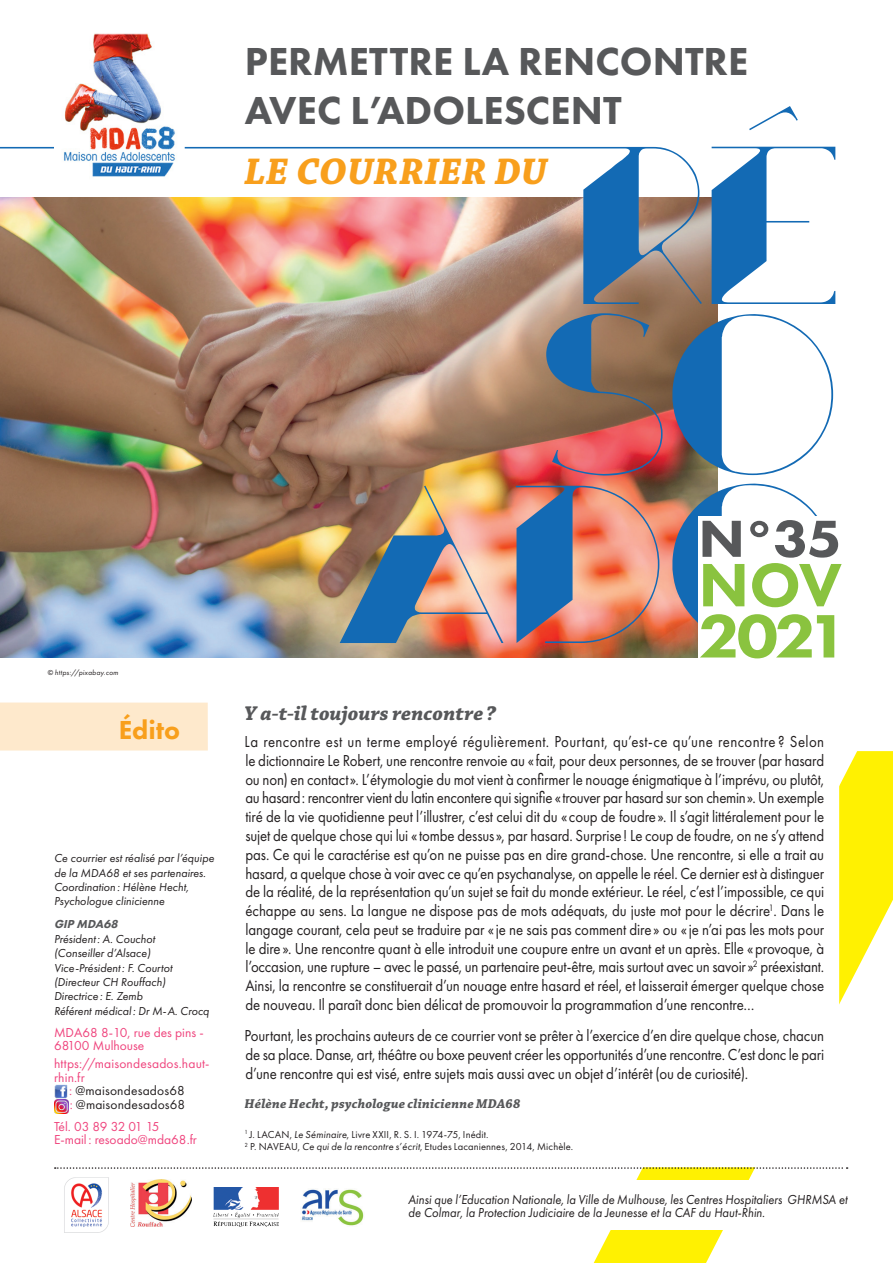
<style>
.page{position:relative;width:893px;height:1263px;background:#fff}
.page>*{position:absolute;margin:0;border:0;box-sizing:border-box;transform-origin:0 0}
.t1{font:800 63.45px "Futura PT";letter-spacing:-.055em;color:#8ac33f;scale:1.1 1}
.t2{font:800 63.45px "Futura PT";letter-spacing:-.055em;color:#8ac33f}
.t3{font:800 54px "Futura PT";color:#57585a;scale:1.09 1}
.t4{font:800 40.5px/48.6px "Futura PT";color:#57585a}
.t5{font:italic 700 39px "Chaparral Pro";letter-spacing:.01em;color:#f89f1c}
.msoaddress{font:800 27px "Futura PT";color:#f89f1c}
.Body_Text_3{font:italic 700 21px "Chaparral Pro";letter-spacing:.005em;color:#57585a}
.Body_Text_3-2{font:16.5px/18.8px "Futura PT";letter-spacing:-.005em;color:#231f20;text-align:justify;scale:.9 1}
.t6{font:italic 13.5px/13.5px "Futura PT";color:#231f20;scale:.93 1}
.msoaddress-2{font:13.5px/13.5px "Futura PT";color:#ef447d}
.Body_Text_3-3{font:italic 700 13.5px "Chaparral Pro";letter-spacing:.01em;color:#57585a}
.msoaddress-3{font:13.5px "Futura PT";letter-spacing:.01em;color:#231f20}
.msoaddress-4{font:13.5px "Futura PT";letter-spacing:-.05em;color:#ef447d}
.t7{font:italic 12px/14.4px "Futura PT";color:#231f20}
.t8{font:italic 800 12px "Futura PT";color:#57585a}
.Body_Text_3-4{font:10.5px "Futura PT";letter-spacing:.01em;color:#231f20}
.t9{font:italic 7.5px "Futura PT";letter-spacing:.025em;color:#231f20}
.s1{color:#ef447d}
.s2{font-style:italic}
</style>
<div class="page">
<svg style="left:594px;top:751px;width:299px;height:512px"></svg>
<img style="left:0;top:304px;width:717px;height:353px">
<img style="left:64px;top:1177px;width:45px;height:56px">
<img style="left:131px;top:1179px;width:60px;height:48px">
<img style="left:213px;top:1187px;width:66px;height:39px">
<img style="left:301px;top:1189px;width:63px;height:37px">
<div style="left:408px;top:1180px;width:439px;height:50px;background:#fff"></div>
<img style="left:340px;top:484px;width:477px;height:161px">
<svg style="left:546px;top:313px;width:287px;height:162px"></svg>
<img style="left:0;top:106px;width:835px;height:198px">
<svg style="left:594px;top:751px;width:253px;height:424px"></svg>
<div style="left:0;top:702px;width:208px;height:48px;background:#fee9cc"></div>
<div style="left:698px;top:516px;width:149px;height:48px;background:#fff"></div>
<div style="left:698px;top:558px;width:180px;height:99px;background:#fff"></div>
<svg style="left:55px;top:1167px;width:793px;height:2px"></svg>
<img style="left:50px;top:33px;width:138px;height:157px">
<svg style="left:54px;top:1085px;width:13px;height:13px"></svg>
<img style="left:54px;top:1099px;width:14px;height:14px">
<p class="t4" style="left:245px;top:37px;width:505px">PERMETTRE LA RENCONTRE<br>AVEC L’ADOLESCENT</p>
<p class="t5" style="left:245px;top:148px;width:304px">LE COURRIER DU</p>
<p class="t9" style="left:48px;top:668px;width:72px">© https://pixabay.com</p>
<p class="msoaddress" style="left:119px;top:713px;width:63px">Édito</p>
<p class="t7" style="left:54px;top:851px;width:162px">Ce courrier est réalisé par l’équipe de la MDA68 et ses partenaires.</p>
<p class="t7" style="left:54px;top:880px;width:136px">Coordination : Hélène Hecht,<br>Psychologue clinicienne</p>
<p class="t8" style="left:54px;top:917px;width:68px">GIP MDA68</p>
<p class="t7" style="left:54px;top:931px;width:102px">Président : A. Couchot (Conseiller d’Alsace)</p>
<p class="t7" style="left:54px;top:960px;width:120px">Vice-Président : F. Courtot (Directeur CH Rouffach)</p>
<p class="t7" style="left:54px;top:989px;width:90px">Directrice : E. Zemb</p>
<p class="t7" style="left:54px;top:1003px;width:157px">Référent médical : Dr M-A. Crocq</p>
<p class="msoaddress-2" style="left:54px;top:1025px;width:151px">MDA68 8-10, rue des pins -<br>68100 Mulhouse</p>
<p class="msoaddress-2" style="left:54px;top:1057px;width:157px">https://maisondesados.haut-</p>
<p class="msoaddress-2" style="left:54px;top:1070px;width:32px">rhin.fr</p>
<p class="msoaddress-3" style="left:69px;top:1082px;width:117px"><span class="s1">:</span> @maisondesados68</p>
<p class="msoaddress-3" style="left:70px;top:1096px;width:117px"><span class="s1">:</span> @maisondesados68</p>
<p class="msoaddress-4" style="left:54px;top:1118px;width:107px">Tél. 03 89 32 01 15</p>
<p class="msoaddress-2" style="left:54px;top:1133px;width:144px">E-mail : resoado@mda68.fr</p>
<p class="t3" style="left:698px;top:505px;width:133px">N°35</p>
<p class="t2" style="left:698px;top:545px;width:145px">NOV</p>
<p class="t1" style="left:698px;top:597px;width:139px">2021</p>
<p class="Body_Text_3" style="left:245px;top:701px;width:253px">Y a-t-il toujours rencontre ?</p>
<p class="Body_Text_3-2" style="left:245px;top:732px;width:645px">La rencontre est un terme employé régulièrement. Pourtant, qu’est-ce qu’une rencontre ? Selon le dictionnaire Le Robert, une rencontre renvoie au «fait, pour deux personnes, de se trouver (par hasard ou non) en contact». L’étymologie du mot vient à confirmer le nouage énigmatique à l’imprévu, ou plutôt, au hasard: rencontrer vient du latin encontere qui signifie «trouver par hasard sur son chemin». Un exemple tiré de la vie quotidienne peut l’illustrer, c’est celui dit du «coup de foudre». Il s’agit littéralement pour le sujet de quelque chose qui lui «tombe dessus», par hasard. Surprise! Le coup de foudre, on ne s’y attend pas. Ce qui le caractérise est qu’on ne puisse pas en dire grand-chose. Une rencontre, si elle a trait au hasard, a quelque chose à voir avec ce qu’en psychanalyse, on appelle le réel. Ce dernier est à distinguer de la réalité, de la représentation qu’un sujet se fait du monde extérieur. Le réel, c’est l’impossible, ce qui échappe au sens. La langue ne dispose pas de mots adéquats, du juste mot pour le décrire<sup>1</sup>. Dans le langage courant, cela peut se traduire par «je ne sais pas comment dire» ou «je n’ai pas les mots pour le dire». Une rencontre quant à elle introduit une coupure entre un avant et un après. Elle «provoque, à l’occasion, une rupture – avec le passé, un partenaire peut-être, mais surtout avec un savoir»<sup>2</sup> préexistant.<br>Ainsi, la rencontre se constituerait d’un nouage entre hasard et réel, et laisserait émerger quelque chose de nouveau. Il paraît donc bien délicat de promouvoir la programmation d’une rencontre…</p>
<p class="Body_Text_3-2" style="left:245px;top:1026px;width:645px">Pourtant, les prochains auteurs de ce courrier vont se prêter à l’exercice d’en dire quelque chose, chacun de sa place. Danse, art, théâtre ou boxe peuvent créer les opportunités d’une rencontre. C’est donc le pari d’une rencontre qui est visé, entre sujets mais aussi avec un objet d’intérêt (ou de curiosité).</p>
<p class="Body_Text_3-3" style="left:245px;top:1096px;width:278px">Hélène Hecht, psychologue clinicienne MDA68</p>
<p class="Body_Text_3-4" style="left:245px;top:1128px;width:245px"><sup>1</sup> J. LACAN, <span class="s2">Le Séminaire</span>, Livre XXII, R. S. I. 1974-75, Inédit.</p>
<p class="Body_Text_3-4" style="left:245px;top:1140px;width:330px"><sup>2</sup> P. NAVEAU, <span class="s2">Ce qui de la rencontre s’écrit</span>, Etudes Lacaniennes, 2014, Michèle.</p>
<p class="t6" style="left:408px;top:1192px;width:474px">Ainsi que l’Education Nationale, la Ville de Mulhouse, les Centres Hospitaliers GHRMSA et de Colmar, la Protection Judiciaire de la Jeunesse et la CAF du Haut-Rhin.</p>
</div>
